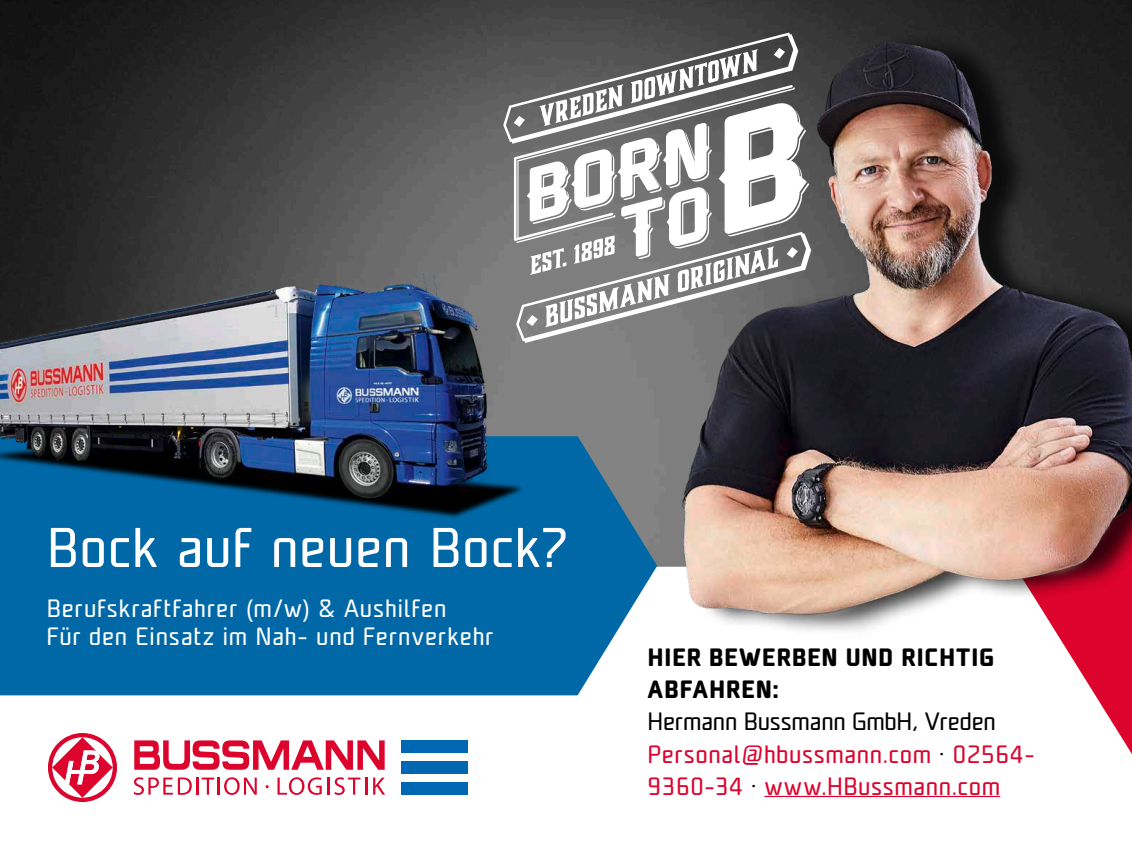
<style>
.page{position:relative;width:1132px;height:851px;background:#fff}
.page>*{position:absolute;margin:0;border:0;box-sizing:border-box;transform-origin:0 0}
.t1{font:52.5px "Unicod Sans";letter-spacing:.01em;color:#fff}
.t2{font:23.4px/32.1px "Unicod Sans";letter-spacing:.02em;color:#dc032d}
.t3{font:23.4px/28.2px "Unicod Sans";letter-spacing:.035em;color:#fff}
.t4{font:700 23.4px/32.1px "Unicod Sans";letter-spacing:.04em;color:#000}
.s1{color:#000}
</style>
<div class="page">
<img style="left:0;top:0;width:1131px;height:436px">
<svg style="left:0;top:436px;width:647px;height:259px;fill:#0068a7"></svg>
<svg style="left:503px;top:32px;width:144px;height:311px"></svg>
<img style="left:647px;top:12px;width:484px;height:786px">
<img style="left:0;top:215px;width:561px;height:346px">
<hr style="left:764px;top:795px;width:235px;height:1px;background:#dc032d">
<svg style="left:75px;top:740px;width:385px;height:62px"></svg>
<div style="left:401px;top:740px;width:67px;height:13px;background:#0068b3"></div>
<div style="left:401px;top:781px;width:67px;height:13px;background:#0068b3"></div>
<div style="left:401px;top:761px;width:67px;height:12px;background:#0068b3"></div>
<svg style="left:134px;top:740px;width:250px;height:29px"></svg>
<svg style="left:48px;top:733px;width:69px;height:68px"></svg>
<svg style="left:134px;top:777px;width:80px;height:17px"></svg>
<hr style="left:217px;top:777px;width:3px;height:17px;background:#dc032d">
<svg style="left:224px;top:777px;width:33px;height:17px"></svg>
<svg style="left:277px;top:777px;width:44px;height:17px"></svg>
<svg style="left:327px;top:777px;width:40px;height:17px"></svg>
<svg style="left:373px;top:777px;width:12px;height:17px"></svg>
<h1 class="t1" style="left:47px;top:513px;width:523px">Bock auf neuen Bock?</h1>
<p class="t3" style="left:47px;top:593px;width:448px">Berufskraftfahrer (m/w) &amp; Aushilfen<br>Für den Einsatz im Nah- und Fernverkehr</p>
<p class="t4" style="left:647px;top:640px;width:348px">HIER BEWERBEN UND RICHTIG<br>ABFAHREN:</p>
<p class="t2" style="left:647px;top:704px;width:389px"><span class="s1">Hermann Bussmann GmbH, Vreden<br></span>Personal@hbussmann.com <span class="s1">·</span> 02564-<br>9360-34 <span class="s1">·</span> www.HBussmann.com</p>
</div>
